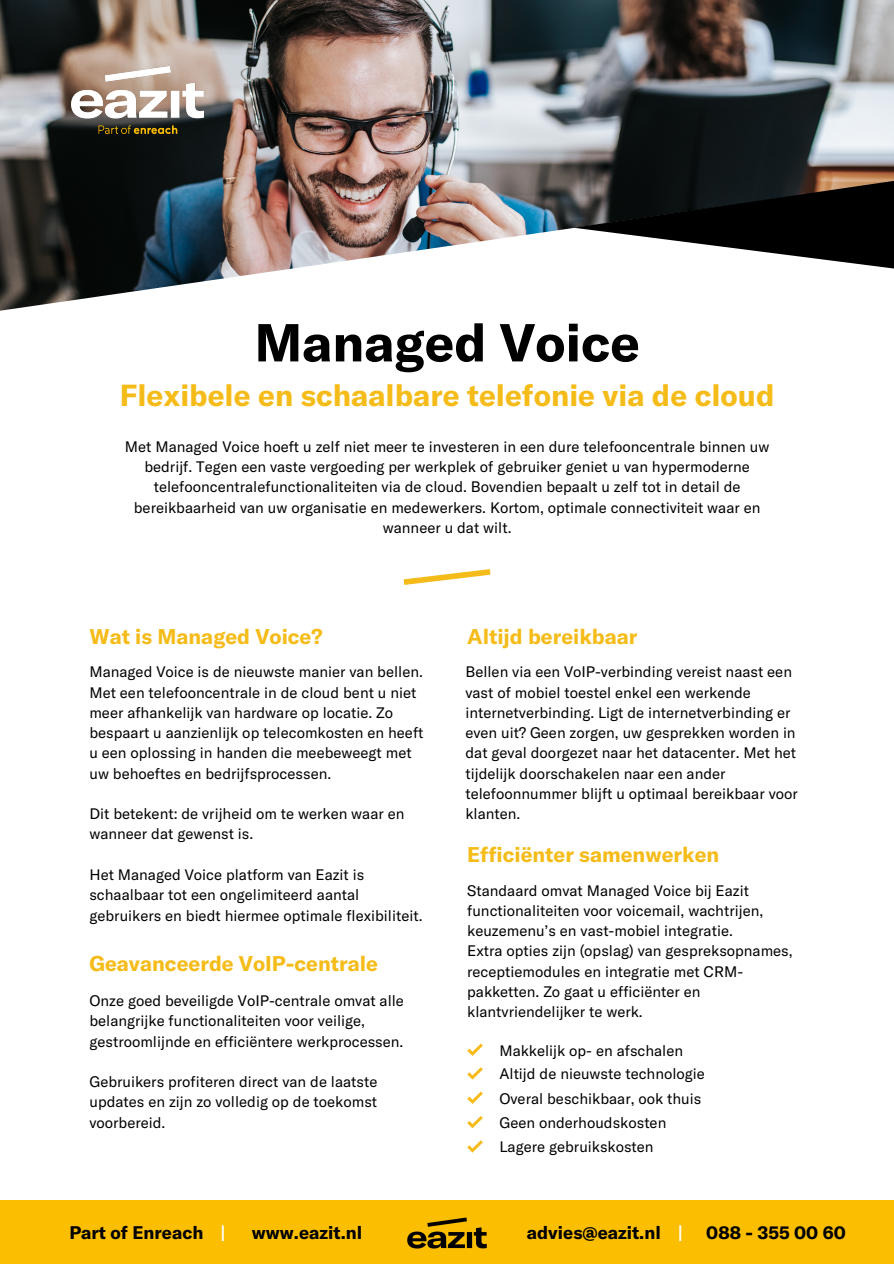
<style>
.page{position:relative;width:894px;height:1264px;background:#fff}
.page>*{position:absolute;margin:0;border:0;box-sizing:border-box;transform-origin:0 0}
.t1{font:700 52.5px "GT America";color:#000}
.t2{font:700 30px "GT America";color:#f5bc19}
.t3{font:700 21px "GT America";color:#f5bc19}
.t4{font:700 18px "GT America";color:#000}
.t5{font:700 18px "GT America";color:#fff}
.t6{font:15px/20.2px "GT America";color:#000}
</style>
<div class="page">
<img style="left:0;top:0;width:893px;height:173px">
<img style="left:0;top:173px;width:573px;height:138px">
<svg style="left:573px;top:125px;width:320px;height:144px"></svg>
<svg style="left:403px;top:569px;width:88px;height:16px"></svg>
<svg style="left:467px;top:1043px;width:16px;height:12px"></svg>
<svg style="left:467px;top:1067px;width:16px;height:12px"></svg>
<svg style="left:467px;top:1091px;width:16px;height:12px"></svg>
<svg style="left:467px;top:1116px;width:16px;height:12px"></svg>
<svg style="left:467px;top:1140px;width:16px;height:12px"></svg>
<img style="left:71px;top:67px;width:132px;height:66px">
<div style="left:0;top:1200px;width:893px;height:63px;background:#fcbe00"></div>
<img style="left:407px;top:1217px;width:80px;height:32px">
<p class="t1" style="left:254px;top:309px;width:387px">Managed Voice</p>
<p class="t2" style="left:120px;top:376px;width:656px">Flexibele en schaalbare telefonie via de cloud</p>
<p class="t6" style="left:125px;top:436px;width:646px;text-align:center">Met Managed Voice hoeft u zelf niet meer te investeren in een dure telefooncentrale binnen uw bedrijf. Tegen een vaste vergoeding per werkplek of gebruiker geniet u van hypermoderne</p>
<p class="t6" style="left:134px;top:476px;width:628px;text-align:center">telefooncentralefunctionaliteiten via de cloud. Bovendien bepaalt u zelf tot in detail de bereikbaarheid van uw organisatie en medewerkers. Kortom, optimale connectiviteit waar en wanneer u dat wilt.</p>
<p class="t3" style="left:89px;top:623px;width:234px">Wat is Managed Voice?</p>
<p class="t6" style="left:89px;top:661px;width:335px">Managed Voice is de nieuwste manier van bellen.<br>Met een telefooncentrale in de cloud bent u niet</p>
<p class="t6" style="left:89px;top:702px;width:335px">meer afhankelijk van hardware op locatie. Zo bespaart u aanzienlijk op telecomkosten en heeft u een oplossing in handen die meebeweegt met uw behoeftes en bedrijfsprocessen.</p>
<p class="t6" style="left:89px;top:803px;width:316px">Dit betekent: de vrijheid om te werken waar en wanneer dat gewenst is.</p>
<p class="t6" style="left:89px;top:864px;width:334px">Het Managed Voice platform van Eazit is schaalbaar tot een ongelimiteerd aantal gebruikers en biedt hiermee optimale flexibiliteit.</p>
<p class="t3" style="left:89px;top:949px;width:290px">Geavanceerde VoIP-centrale</p>
<p class="t6" style="left:89px;top:990px;width:316px">Onze goed beveiligde VoIP-centrale omvat alle belangrijke functionaliteiten voor veilige,</p>
<p class="t6" style="left:89px;top:1030px;width:315px">gestroomlijnde en efficiëntere werkprocessen.</p>
<p class="t6" style="left:89px;top:1071px;width:289px">Gebruikers profiteren direct van de laatste updates en zijn zo volledig op de toekomst</p>
<p class="t6" style="left:89px;top:1111px;width:78px">voorbereid.</p>
<p class="t3" style="left:467px;top:623px;width:172px">Altijd bereikbaar</p>
<p class="t6" style="left:465px;top:661px;width:328px">Bellen via een VoIP-verbinding vereist naast een vast of mobiel toestel enkel een werkende</p>
<p class="t6" style="left:465px;top:702px;width:334px">internetverbinding. Ligt de internetverbinding er even uit? Geen zorgen, uw gesprekken worden in dat geval doorgezet naar het datacenter. Met het tijdelijk doorschakelen naar een ander telefoonnummer blijft u optimaal bereikbaar voor klanten.</p>
<p class="t3" style="left:467px;top:841px;width:253px">Efficiënter samenwerken</p>
<p class="t6" style="left:467px;top:879px;width:297px">Standaard omvat Managed Voice bij Eazit functionaliteiten voor voicemail, wachtrijen, keuzemenu’s en vast-mobiel integratie.</p>
<p class="t6" style="left:467px;top:940px;width:327px">Extra opties zijn (opslag) van gespreksopnames, receptiemodules en integratie met CRM&shy;pakketten. Zo gaat u efficiënter en klantvriendelijker te werk.</p>
<p class="t6" style="left:499px;top:1039px;width:185px">Makkelijk op- en afschalen</p>
<p class="t6" style="left:499px;top:1063px;width:207px">Altijd de nieuwste technologie</p>
<p class="t6" style="left:499px;top:1087px;width:203px">Overal beschikbaar, ook thuis</p>
<p class="t6" style="left:499px;top:1112px;width:168px">Geen onderhoudskosten</p>
<p class="t6" style="left:499px;top:1136px;width:156px">Lagere gebruikskosten</p>
<p class="t4" style="left:69px;top:1221px;width:136px">Part of Enreach</p>
<p class="t5" style="left:221px;top:1221px;width:6px">|</p>
<p class="t4" style="left:252px;top:1221px;width:112px">www.eazit.nl</p>
<p class="t4" style="left:526px;top:1221px;width:135px">advies@eazit.nl</p>
<p class="t5" style="left:678px;top:1221px;width:6px">|</p>
<p class="t4" style="left:706px;top:1221px;width:141px">088 - 355 00 60</p>
</div>
